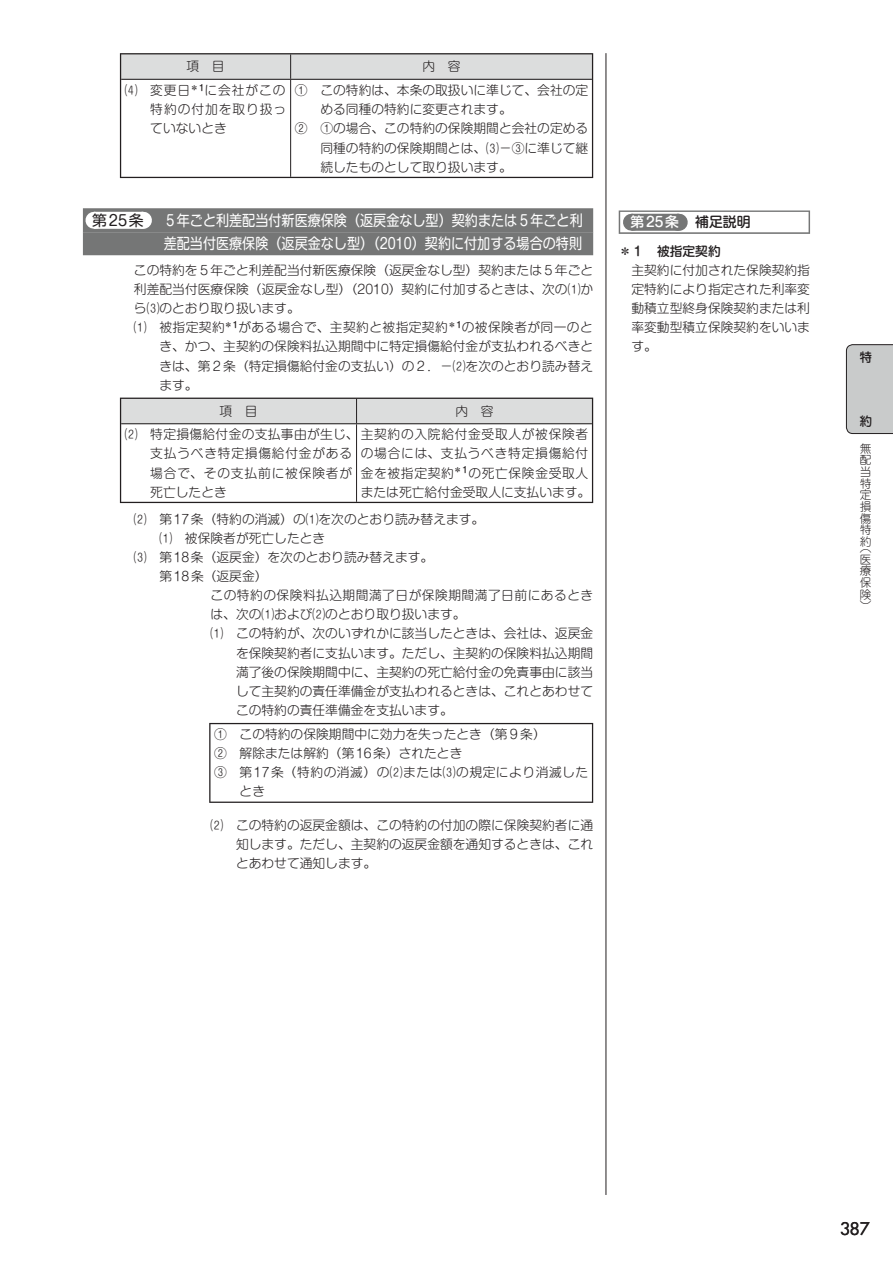
<style>
.page{position:relative;width:893px;height:1263px;background:#fff}
.page>*{position:absolute;margin:0;border:0;box-sizing:border-box;transform-origin:0 0}
.t1{font:16.95px "Futura";color:#231f20}
.t2{font:14.85px/22.4px "Shin M Go Pro Regular 90 pv RKSJ H";color:#fff;scale:.88 1}
.t3{font:14.85px "Shin M Go Pro Regular 90 pv RKSJ H";color:#231f20}
.t4{font:13.8px "Shin M Go Pro Medium 90 pv RKSJ H";color:#fff}
.t5{font:12.75px/19.2px "Shin M Go Pro Light 90 pv RKSJ H";color:#231f20;text-align:justify}
.t6{font:12.75px/19.2px "Shin M Go Pro Light 90 pv RKSJ H";letter-spacing:.05em;color:#231f20}
.t7{font:12.75px "Shin M Go Pro Light 90 pv RKSJ H";letter-spacing:.03em;color:#231f20}
.t8{font:12.75px "Shin M Go Pro Light 90 pv RKSJ H";letter-spacing:.035em;color:#231f20}
.t9{font:12.75px "Shin M Go Pro Light 90 pv RKSJ H";letter-spacing:.04em;color:#231f20}
.t10{font:12.75px "Shin M Go Pro Medium 90 pv RKSJ H";color:#231f20}
.t11{font:12.75px "Jun 34 Pro Medium 90 pv RKSJ V";color:#231f20}
.t12{font:11.7px/11.7px "Jun 101 Pro Light 90 pv RKSJ V";color:#231f20;text-align:justify}
.s1{color:#231f20}
</style>
<div class="page">
<hr style="left:606px;top:53px;width:1px;height:1142px;background:#231f20">
<div style="left:619px;top:210px;width:191px;height:24px;background:linear-gradient(to right,#a0a0a0,#a0a0a0)"></div>
<div style="left:620px;top:212px;width:189px;height:20px;background:#fff"></div>
<div style="left:631px;top:214px;width:47px;height:17px;background:#757676"></div>
<svg style="left:655px;top:214px;width:24px;height:17px"></svg>
<div style="left:83px;top:208px;width:510px;height:24px;background:#757676"></div>
<div style="left:94px;top:212px;width:48px;height:17px;background:#fff"></div>
<svg style="left:118px;top:212px;width:25px;height:17px"></svg>
<div style="left:83px;top:232px;width:510px;height:23px;background:#757676"></div>
<hr style="left:120px;top:53px;width:171px;height:1px;background:#231f20">
<hr style="left:291px;top:53px;width:302px;height:1px;background:#231f20">
<hr style="left:120px;top:79px;width:1px;height:98px;background:#231f20">
<hr style="left:592px;top:79px;width:1px;height:98px;background:#231f20">
<hr style="left:120px;top:177px;width:171px;height:1px;background:#231f20">
<hr style="left:291px;top:177px;width:302px;height:1px;background:#231f20">
<svg style="left:120px;top:54px;width:473px;height:25px;background:#d5d6d6"></svg>
<hr style="left:290px;top:80px;width:1px;height:97px;background:#231f20">
<hr style="left:121px;top:79px;width:170px;height:1px;background:#231f20">
<hr style="left:291px;top:79px;width:301px;height:1px;background:#231f20">
<hr style="left:120px;top:424px;width:1px;height:78px;background:#231f20">
<hr style="left:592px;top:424px;width:1px;height:78px;background:#231f20">
<hr style="left:120px;top:502px;width:237px;height:1px;background:#231f20">
<hr style="left:357px;top:502px;width:236px;height:1px;background:#231f20">
<div style="left:120px;top:398px;width:473px;height:26px;background:#dcdddd"></div>
<hr style="left:356px;top:424px;width:1px;height:78px;background:#231f20">
<hr style="left:121px;top:423px;width:236px;height:1px;background:#231f20">
<hr style="left:357px;top:423px;width:235px;height:1px;background:#231f20">
<hr style="left:209px;top:723px;width:384px;height:1px;background:#231f20">
<hr style="left:209px;top:724px;width:1px;height:77px;background:#231f20">
<hr style="left:592px;top:724px;width:1px;height:77px;background:#231f20">
<hr style="left:209px;top:801px;width:384px;height:2px;background:#231f20">
<div style="left:846px;top:344px;width:47px;height:90px;background:#c9cbcb"></div>
<p class="t5" style="left:186px;top:59px;width:40px">項　目</p>
<p class="t5" style="left:422px;top:59px;width:40px">内　容</p>
<p class="t5" style="left:150px;top:82px;width:138px;text-indent:-26px">⑷ 変更日<sup>＊１</sup>に会社がこの特約の付加を取り扱っていないとき</p>
<p class="t5" style="left:295px;top:82px;width:295px">① この特約は、本条の取扱いに準じて、会社の定</p>
<p class="t5" style="left:320px;top:102px;width:193px">める同種の特約に変更されます。</p>
<p class="t5" style="left:295px;top:121px;width:295px">② ①の場合、この特約の保険期間と会社の定める</p>
<p class="t5" style="left:320px;top:140px;width:269px">同種の特約の保険期間とは、⑶－③に準じて継</p>
<p class="t5" style="left:320px;top:159px;width:193px">続したものとして取り扱います。</p>
<p class="t3" style="left:92px;top:215px;width:53px">第25条</p>
<p class="t2" style="left:164px;top:211px;width:478px">５年ごと利差配当付新医療保険（返戻金なし型）契約または５年ごと利差配当付医療保険（返戻金なし型）（2010）契約に付加する場合の特則</p>
<p class="t5" style="left:134px;top:262px;width:461px">この特約を５年ごと利差配当付新医療保険（返戻金なし型）契約または５年ごと</p>
<p class="t5" style="left:134px;top:281px;width:461px">利差配当付医療保険（返戻金なし型）（2010）契約に付加するときは、次の⑴か</p>
<p class="t5" style="left:134px;top:300px;width:167px">ら⑶のとおり取り扱います。</p>
<p class="t7" style="left:134px;top:323px;width:460px">⑴ 被指定契約<sup>＊１</sup>がある場合で、主契約と被指定契約<sup>＊１</sup>の被保険者が同一のと</p>
<p class="t5" style="left:159px;top:339px;width:435px">き、かつ、主契約の保険料払込期間中に特定損傷給付金が支払われるべきと</p>
<p class="t5" style="left:159px;top:358px;width:435px">きは、第２条（特定損傷給付金の支払い）の２．－⑵を次のとおり読み替え</p>
<p class="t5" style="left:159px;top:377px;width:40px">ます。</p>
<p class="t5" style="left:219px;top:403px;width:40px">項　目</p>
<p class="t6" style="left:125px;top:401px;width:465px;line-height:23.4px;text-indent:331px">内　容<br>⑵ 特定損傷給付金の支払事由が生じ、主契約の入院給付金受取人が被保険者</p>
<p class="t5" style="left:150px;top:446px;width:203px">支払うべき特定損傷給付金がある場合で、その支払前に被保険者が死亡したとき</p>
<p class="t6" style="left:361px;top:446px;width:231px">の場合には、支払うべき特定損傷給付金を被指定契約<sup>＊１</sup>の死亡保険金受取人または死亡給付金受取人に支払います。</p>
<p class="t5" style="left:134px;top:511px;width:352px">⑵ 第17条（特約の消滅）の⑴を次のとおり読み替えます。</p>
<p class="t5" style="left:159px;top:530px;width:167px">⑴ 被保険者が死亡したとき</p>
<p class="t5" style="left:134px;top:549px;width:301px">⑶ 第18条（返戻金）を次のとおり読み替えます。</p>
<p class="t5" style="left:159px;top:568px;width:110px">第18条（返戻金）</p>
<p class="t8" style="left:210px;top:591px;width:384px">この特約の保険料払込期間満了日が保険期間満了日前にあるとき</p>
<p class="t5" style="left:210px;top:607px;width:257px">は、次の⑴および⑵のとおり取り扱います。</p>
<p class="t5" style="left:210px;top:626px;width:384px">⑴ この特約が、次のいずれかに該当したときは、会社は、返戻金</p>
<p class="t5" style="left:236px;top:645px;width:359px">を保険契約者に支払います。ただし、主契約の保険料払込期間</p>
<p class="t5" style="left:236px;top:664px;width:359px">満了後の保険期間中に、主契約の死亡給付金の免責事由に該当</p>
<p class="t5" style="left:236px;top:683px;width:359px">して主契約の責任準備金が支払われるときは、これとあわせて</p>
<p class="t5" style="left:236px;top:702px;width:218px">この特約の責任準備金を支払います。</p>
<p class="t5" style="left:214px;top:726px;width:333px">① この特約の保険期間中に効力を失ったとき（第９条）</p>
<p class="t5" style="left:214px;top:745px;width:250px">② 解除または解約（第16条）されたとき</p>
<p class="t9" style="left:214px;top:768px;width:376px">③ 第17条（特約の消滅）の⑵または⑶の規定により消滅した</p>
<p class="t5" style="left:240px;top:784px;width:27px">とき</p>
<p class="t5" style="left:236px;top:817px;width:359px;text-indent:-26px">⑵ この特約の返戻金額は、この特約の付加の際に保険契約者に通知します。ただし、主契約の返戻金額を通知するときは、これとあわせて通知します。</p>
<p class="t4" style="left:631px;top:217px;width:121px">第25条 <span class="s1">補足説明</span></p>
<p class="t10" style="left:619px;top:246px;width:104px">＊１ 被指定契約</p>
<p class="t5" style="left:631px;top:262px;width:180px">主契約に付加された保険契約指定特約により指定された利率変動積立型終身保険契約または利率変動型積立保険契約をいいます。</p>
<p class="t11" style="left:859px;top:352px;width:14px">特</p>
<p class="t11" style="left:859px;top:416px;width:13px">約</p>
<p class="t12" style="left:860px;top:444px;width:13px">無配当特定損傷特約</p>
<p class="t12" style="left:860px;top:543px;width:13px">（医療保険）</p>
<h1 class="t1" style="left:840px;top:1221px;width:31px">387</h1>
</div>
